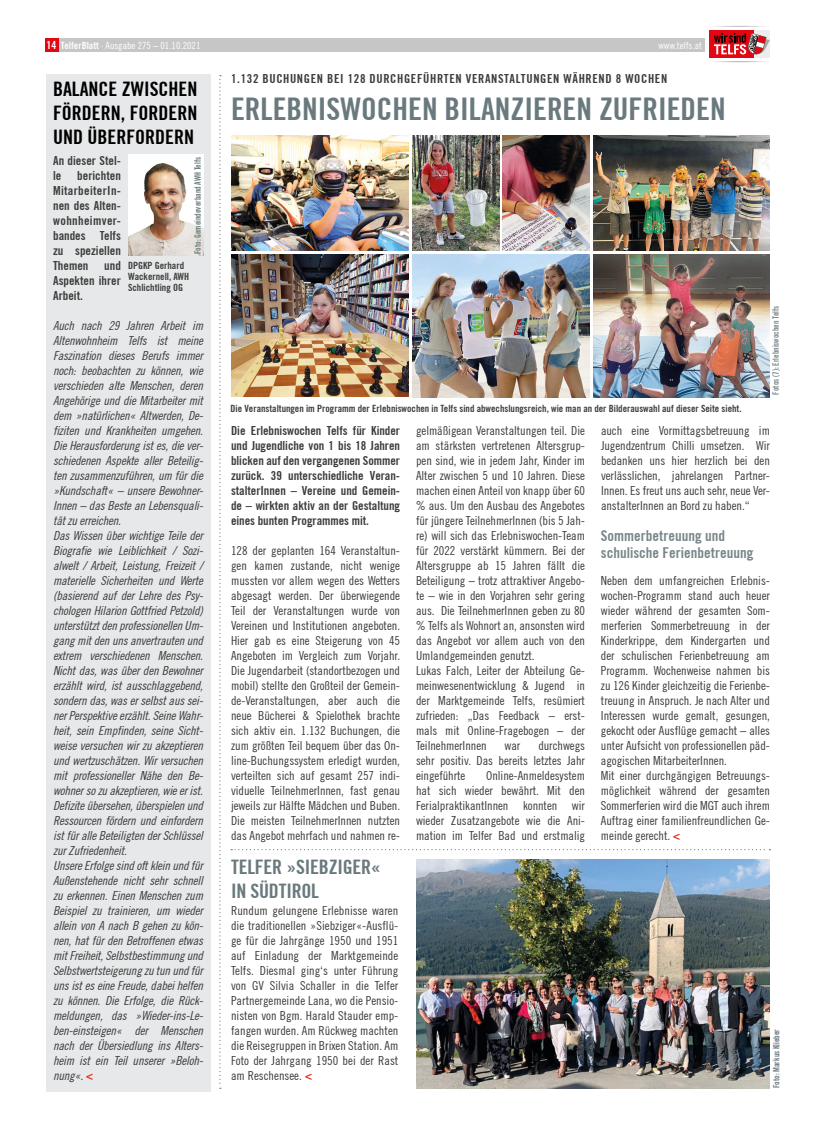
<style>
.page{position:relative;width:815px;height:1134px;background:#fff}
.page>*{position:absolute;margin:0;border:0;box-sizing:border-box;transform-origin:0 0}
.t1{font:700 condensed 31.25px "Trade Gothic No.20";color:#69797d}
.t2{font:700 condensed 20px/24px "Trade Gothic No.20";color:#000;text-align:justify}
.t3{font:700 condensed 20px/24px "Trade Gothic No.20";letter-spacing:-.01em;color:#69797d}
.t4{font:700 condensed 15px/16.2px "Trade Gothic No.20";color:#778488}
.t5{font:condensed 12.5px/15px "Trade Gothic No.18";letter-spacing:-.005em;color:#3c3c3b;text-align:justify}
.t6{font:italic condensed 12.5px/15px "Trade Gothic No.18";letter-spacing:-.015em;color:#3c3c3b}
.t7{font:700 condensed 12.5px/15px "Trade Gothic No.20";color:#3c3c3b;text-align:justify}
.t8{font:700 condensed 12.5px "Trade Gothic No.20";letter-spacing:.05em;color:#3c3c3b}
.t9{font:700 condensed 10px/11.2px "Trade Gothic No.20";color:#3c3c3b}
.t10{font:condensed 10px "Trade Gothic No.18";color:#fff}
.t11{font:700 condensed 8.75px "Trade Gothic No.20";color:#69797d;scale:.9 1}
.t12{font:700 condensed 8.75px "Trade Gothic No.20";color:#778488;scale:.9 1}
.s1{font-family:"Trade Gothic No.20";font-weight:700;font-size:11.25px}
.s2{font-family:"Trade Gothic No.20";font-weight:700}
.s3{font-family:"Trade Gothic No.20";font-weight:700;font-style:normal;color:#e63323}
.s4{font-family:"Trade Gothic No.20";font-weight:700;color:#e63323}
</style>
<div class="page">
<div style="left:58px;top:38px;width:670px;height:14px;background:#c6c6c6"></div>
<div style="left:45px;top:38px;width:13px;height:14px;background:#e30613"></div>
<div style="left:706px;top:27px;width:67px;height:34px;background:#fff"></div>
<svg style="left:709px;top:30px;width:61px;height:28px;background:#c84b53"></svg>
<svg style="left:219px;top:75px;width:2px;height:1014px"></svg>
<img style="left:231px;top:135px;width:177px;height:116px">
<div style="left:46px;top:74px;width:164px;height:1018px;background:#e7e8e9"></div>
<img style="left:128px;top:155px;width:75px;height:101px">
<img style="left:593px;top:135px;width:177px;height:116px">
<img style="left:412px;top:254px;width:177px;height:143px">
<img style="left:231px;top:254px;width:177px;height:142px">
<img style="left:593px;top:254px;width:177px;height:143px">
<img style="left:502px;top:135px;width:87px;height:116px">
<img style="left:412px;top:135px;width:87px;height:116px">
<img style="left:416px;top:859px;width:354px;height:230px">
<svg style="left:231px;top:849px;width:539px;height:1px"></svg>
<p class="t10" style="left:47px;top:39px;width:155px"><span class="s1">14</span> <span class="s2">TelferBlatt</span> · Ausgabe 275 – 01.10.2021</p>
<p class="t10" style="left:658px;top:39px;width:45px">www.telfs.at</p>
<p class="t8" style="left:231px;top:71px;width:438px">1.132 BUCHUNGEN BEI 128 DURCHGEFÜHRTEN VERANSTALTUNGEN WÄHREND 8 WOCHEN</p>
<h1 class="t1" style="left:231px;top:89px;width:496px">ERLEBNISWOCHEN BILANZIEREN ZUFRIEDEN</h1>
<h2 class="t2" style="left:53px;top:76px;width:146px">BALANCE ZWISCHEN FÖRDERN, FORDERN UND ÜBERFORDERN</h2>
<p class="t7" style="left:53px;top:153px;width:69px">An dieser Stel&shy;le</p>
<p class="t11" style="left:192px;top:254px;width:109px;rotate:-90deg">Foto: Gemeindeverband AWH Telfs</p>
<p class="t7" style="left:53px;top:168px;width:69px;text-indent:24px">berichten MitarbeiterIn&shy;nen des Alten&shy;wohnheimver&shy;bandes Telfs zu speziellen Themen</p>
<p class="t7" style="left:53px;top:258px;width:69px;text-indent:51px">und Aspekten ihrer Arbeit.</p>
<p class="t6" style="left:53px;top:318px;width:152px">Auch nach 29 Jahren Arbeit im Altenwohnheim Telfs ist meine Faszination dieses Berufs immer noch: beobachten zu können, wie verschieden alte Menschen, deren Angehörige und die Mitarbeiter mit dem »natürlichen« Altwerden, De&shy;fiziten und Krankheiten umgehen.<br>Die Herausforderung ist es, die ver&shy;schiedenen Aspekte aller Beteilig&shy;ten zusammenzuführen, um für die »Kundschaft« – unsere Bewohner-Innen – das Beste an Lebensquali&shy;tät zu erreichen.<br>Das Wissen über wichtige Teile der Biografie wie Leiblichkeit / Sozi&shy;alwelt / Arbeit, Leistung, Freizeit / materielle Sicherheiten und Werte (basierend auf der Lehre des Psy&shy;chologen Hilarion Gottfried Petzold) unterstützt den professionellen Um&shy;gang mit den uns anvertrauten und extrem verschiedenen Menschen.<br>Nicht das, was über den Bewohner erzählt wird, ist ausschlaggebend, sondern das, was er selbst aus sei&shy;ner Perspektive erzählt. Seine Wahr&shy;heit, sein Empfinden, seine Sicht&shy;weise versuchen wir zu akzeptieren und wertzuschätzen. Wir versuchen mit professioneller Nähe den Be&shy;wohner so zu akzeptieren, wie er ist.<br>Defizite übersehen, überspielen und Ressourcen fördern und einfordern ist für alle Beteiligten der Schlüssel zur Zufriedenheit.<br>Unsere Erfolge sind oft klein und für Außenstehende nicht sehr schnell zu erkennen. Einen Menschen zum Beispiel zu trainieren, um wieder allein von A nach B gehen zu kön&shy;nen, hat für den Betroffenen etwas mit Freiheit, Selbstbestimmung und Selbstwertsteigerung zu tun und für uns ist es eine Freude, dabei helfen zu können. Die Erfolge, die Rück&shy;meldungen, das »Wieder-ins-Le&shy;ben-einsteigen« der Menschen nach der Übersiedlung ins Alters&shy;heim ist ein Teil unserer »Beloh&shy;nung«. <span class="s3">&lt;</span></p>
<p class="t9" style="left:128px;top:259px;width:63px">DPGKP Gerhard<br>Wackernell, AWH<br>Schlichtling OG</p>
<p class="t12" style="left:770px;top:395px;width:100px;rotate:-90deg">Fotos (7): Erlebniswochen Telfs</p>
<p class="t9" style="left:231px;top:403px;width:512px">Die Veranstaltungen im Programm der Erlebniswochen in Telfs sind abwechslungsreich, wie man an der Bilderauswahl auf dieser Seite sieht.</p>
<p class="t7" style="left:231px;top:423px;width:171px">Die Erlebniswochen Telfs für Kinder und Jugendliche von 1 bis 18 Jahren blicken auf den vergangenen Sommer zurück. 39 unterschiedliche Veran&shy;stalterInnen – Vereine und Gemein&shy;de – wirkten aktiv an der Gestaltung eines bunten Programmes mit.</p>
<p class="t5" style="left:231px;top:543px;width:171px">128 der geplanten 164 Veranstaltun&shy;gen kamen zustande, nicht wenige mussten vor allem wegen des Wetters abgesagt werden. Der überwiegende Teil der Veranstaltungen wurde von Vereinen und Institutionen angeboten.<br>Hier gab es eine Steigerung von 45<br>Angeboten im Vergleich zum Vorjahr.<br>Die Jugendarbeit (standortbezogen und mobil) stellte den Großteil der Gemein&shy;de-Veranstaltungen, aber auch die neue Bücherei &amp; Spielothek brachte sich aktiv ein. 1.132 Buchungen, die zum größten Teil bequem über das On&shy;line-Buchungssystem erledigt wurden, verteilten sich auf gesamt 257 indi&shy;viduelle TeilnehmerInnen, fast genau jeweils zur Hälfte Mädchen und Buben.<br>Die meisten TeilnehmerInnen nutzten das Angebot mehrfach und nahmen re-</p>
<p class="t5" style="left:416px;top:423px;width:171px;text-align:left">gelmäßigean Veranstaltungen teil. Die am stärksten vertretenen Altersgrup&shy;pen sind, wie in jedem Jahr, Kinder im Alter zwischen 5 und 10 Jahren. Diese machen einen Anteil von knapp über 60 % aus. Um den Ausbau des Angebotes für jüngere TeilnehmerInnen (bis 5 Jah&shy;re) will sich das Erlebniswochen-Team für 2022 verstärkt kümmern. Bei der Altersgruppe ab 15 Jahren fällt die Beteiligung – trotz attraktiver Angebo&shy;te – wie in den Vorjahren sehr gering aus. Die TeilnehmerInnen geben zu 80 % Telfs als Wohnort an, ansonsten wird das Angebot vor allem auch von den Umlandgemeinden genutzt.<br>Lukas Falch, Leiter der Abteilung Ge&shy;meinwesenentwicklung &amp; Jugend in der Marktgemeinde Telfs, resümiert zufrieden: „Das Feedback – erst&shy;mals mit Online-Fragebogen – der TeilnehmerInnen</p>
<p class="t5" style="left:601px;top:423px;width:170px">auch eine Vormittagsbetreuung im Jugendzentrum Chilli umsetzen. Wir bedanken uns hier herzlich bei den verlässlichen, jahrelangen Partner-Innen. Es freut uns auch sehr, neue Ver&shy;anstalterInnen an Bord zu haben.“</p>
<p class="t4" style="left:601px;top:528px;width:154px">Sommerbetreuung und schulische Ferienbetreuung</p>
<p class="t5" style="left:601px;top:573px;width:171px;text-align:left">Neben dem umfangreichen Erlebnis&shy;wochen-Programm stand auch heuer wieder während der gesamten Som&shy;merferien Sommerbetreuung in der Kinderkrippe, dem Kindergarten und der schulischen Ferienbetreuung am Programm. Wochenweise nahmen bis zu 126 Kinder gleichzeitig die Ferienbe&shy;treuung in Anspruch. Je nach Alter und Interessen wurde gemalt, gesungen, gekocht oder Ausflüge gemacht – alles unter Aufsicht von professionellen päd&shy;agogischen MitarbeiterInnen.<br>Mit einer durchgängigen Betreuungs&shy;möglichkeit während der gesamten Sommerferien wird die MGT auch ihrem Auftrag einer familienfreundlichen Ge&shy;meinde gerecht. <span class="s4">&lt;</span></p>
<p class="t5" style="left:416px;top:738px;width:170px;text-indent:122px">durchwegs sehr positiv. Das bereits letztes Jahr eingeführte</p>
<p class="t5" style="left:505px;top:738px;width:17px">war</p>
<p class="t5" style="left:416px;top:768px;width:171px;text-indent:70px">Online-Anmeldesystem hat sich wieder bewährt. Mit den FerialpraktikantInnen konnten wir wieder Zusatzangebote wie die Ani&shy;mation im Telfer Bad und erstmalig</p>
<h2 class="t3" style="left:231px;top:854px;width:151px">TELFER »SIEBZIGER«<br>IN SÜDTIROL</h2>
<p class="t5" style="left:231px;top:903px;width:169px">Rundum gelungene Erlebnisse waren die traditionellen »Siebziger«-Ausflü&shy;ge für die Jahrgänge 1950 und 1951 auf Einladung der Marktgemeinde Telfs. Diesmal ging‘s unter Führung von GV Silvia Schaller in die Telfer Partnergemeinde Lana, wo die Pensio&shy;nisten von Bgm. Harald Stauder emp&shy;fangen wurden. Am Rückweg machten die Reisegruppen in Brixen Station. Am Foto der Jahrgang 1950 bei der Rast am Reschensee. <span class="s4">&lt;</span></p>
<p class="t11" style="left:771px;top:1088px;width:67px;rotate:-90deg">Foto: Markus Klieber</p>
</div>
